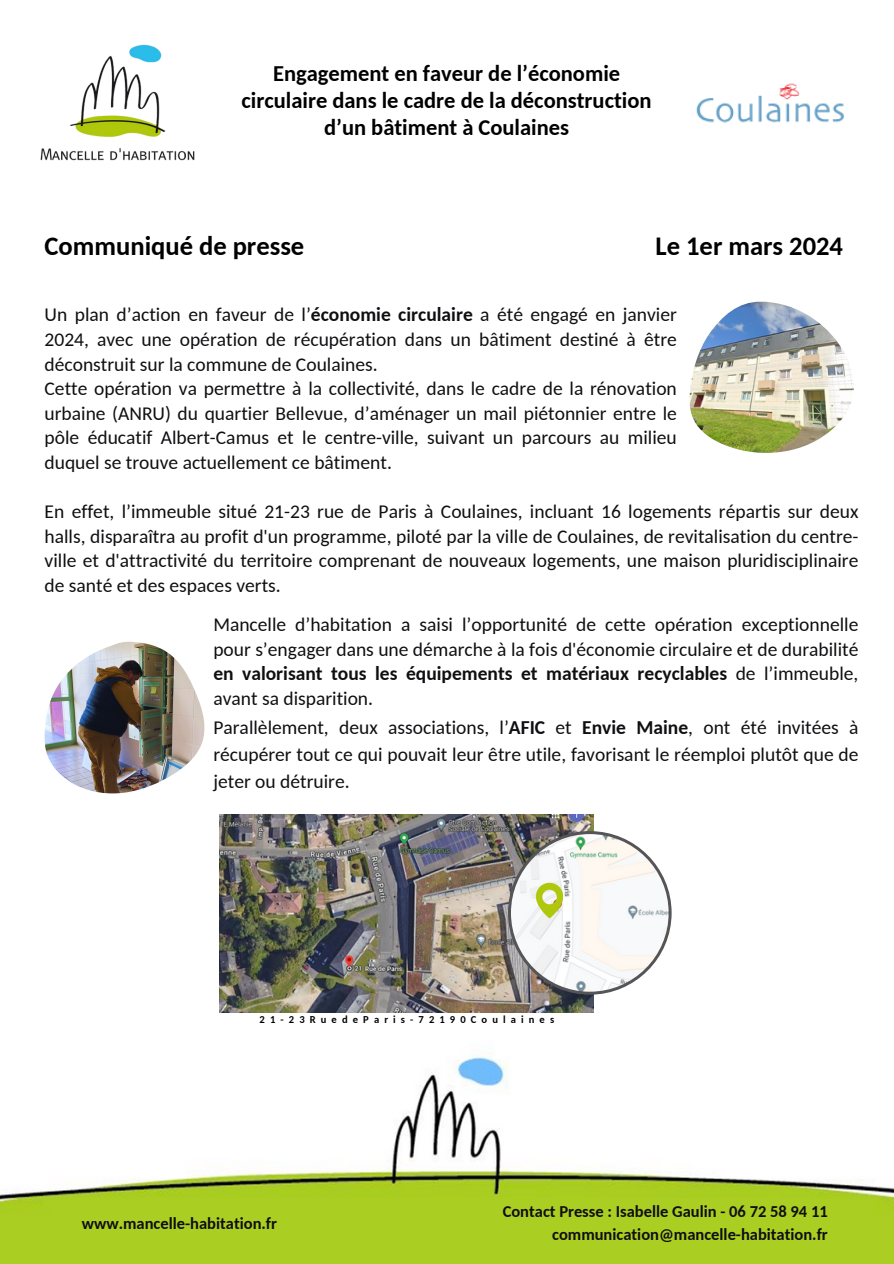
<style>
.page{position:relative;width:894px;height:1264px;background:#fff}
.page>*{position:absolute;margin:0;border:0;box-sizing:border-box;transform-origin:0 0}
.t1{font:700 26.55px "Carlito";color:#000}
.t2{font:700 22.5px/27px "Carlito";color:#000;text-align:center}
.t3{font:19.5px/24.8px "Carlito";color:#100e11;text-align:justify}
.t4{font:700 16.5px/22.5px "Carlito";color:#100e11;text-align:right}
.t5{font:700 10.5px "Carlito";letter-spacing:.485em;color:#000}
.s1{font-weight:700}
</style>
<div class="page">
<img style="left:40px;top:44px;width:155px;height:117px">
<img style="left:696px;top:83px;width:148px;height:40px">
<img style="left:45px;top:641px;width:159px;height:152px">
<img style="left:689px;top:301px;width:164px;height:152px">
<img style="left:0;top:1055px;width:893px;height:208px">
<img style="left:220px;top:814px;width:373px;height:198px">
<svg style="left:508px;top:831px;width:163px;height:163px"></svg>
<h3 class="t2" style="left:241px;top:62px;width:411px">Engagement en faveur de l’économie circulaire dans le cadre de la déconstruction d’un bâtiment à Coulaines</h3>
<h1 class="t1" style="left:45px;top:235px;width:261px">Communiqué de presse</h1>
<p class="t1" style="left:655px;top:235px;width:189px">Le 1er mars 2024</p>
<p class="t3" style="left:45px;top:304px;width:633px">Un plan d’action en faveur de l’<span class="s1">économie circulaire</span> a été engagé en janvier 2024, avec une opération de récupération dans un bâtiment destiné à être déconstruit sur la commune de Coulaines.</p>
<h3 class="t3" style="left:45px;top:377px;width:633px">Cette opération va permettre à la collectivité, dans le cadre de la rénovation urbaine (ANRU) du quartier Bellevue, d’aménager un mail piétonnier entre le pôle éducatif Albert-Camus et le centre-ville, suivant un parcours au milieu duquel se trouve actuellement ce bâtiment.</h3>
<h4 class="t3" style="left:45px;top:500px;width:815px">En effet, l’immeuble situé 21-23 rue de Paris à Coulaines, incluant 16 logements répartis sur deux halls, disparaîtra au profit d'un programme, piloté par la ville de Coulaines, de revitalisation du centre&shy;ville et d'attractivité du territoire comprenant de nouveaux logements, une maison pluridisciplinaire de santé et des espaces verts.</h4>
<p class="t3" style="left:213px;top:613px;width:646px">Mancelle d’habitation a saisi l’opportunité de cette opération exceptionnelle pour s’engager dans une démarche à la fois d'économie circulaire et de durabilité <span class="s1">en valorisant tous les équipements et matériaux recyclables</span> de l’immeuble, avant sa disparition.</p>
<h3 class="t3" style="left:213px;top:715px;width:646px;line-height:27px">Parallèlement, deux associations, l’<span class="s1">AFIC</span> et <span class="s1">Envie Maine</span>, ont été invitées à récupérer tout ce qui pouvait leur être utile, favorisant le réemploi plutôt que de jeter ou détruire.</h3>
<p class="t5" style="left:259px;top:1015px;width:296px">21-23RuedeParis-72190Coulaines</p>
<p class="t4" style="left:82px;top:1213px;width:197px">www.mancelle-habitation.fr</p>
<p class="t4" style="left:502px;top:1202px;width:326px">Contact Presse : Isabelle Gaulin - 06 72 58 94 11 communication@mancelle-habitation.fr</p>
</div>
